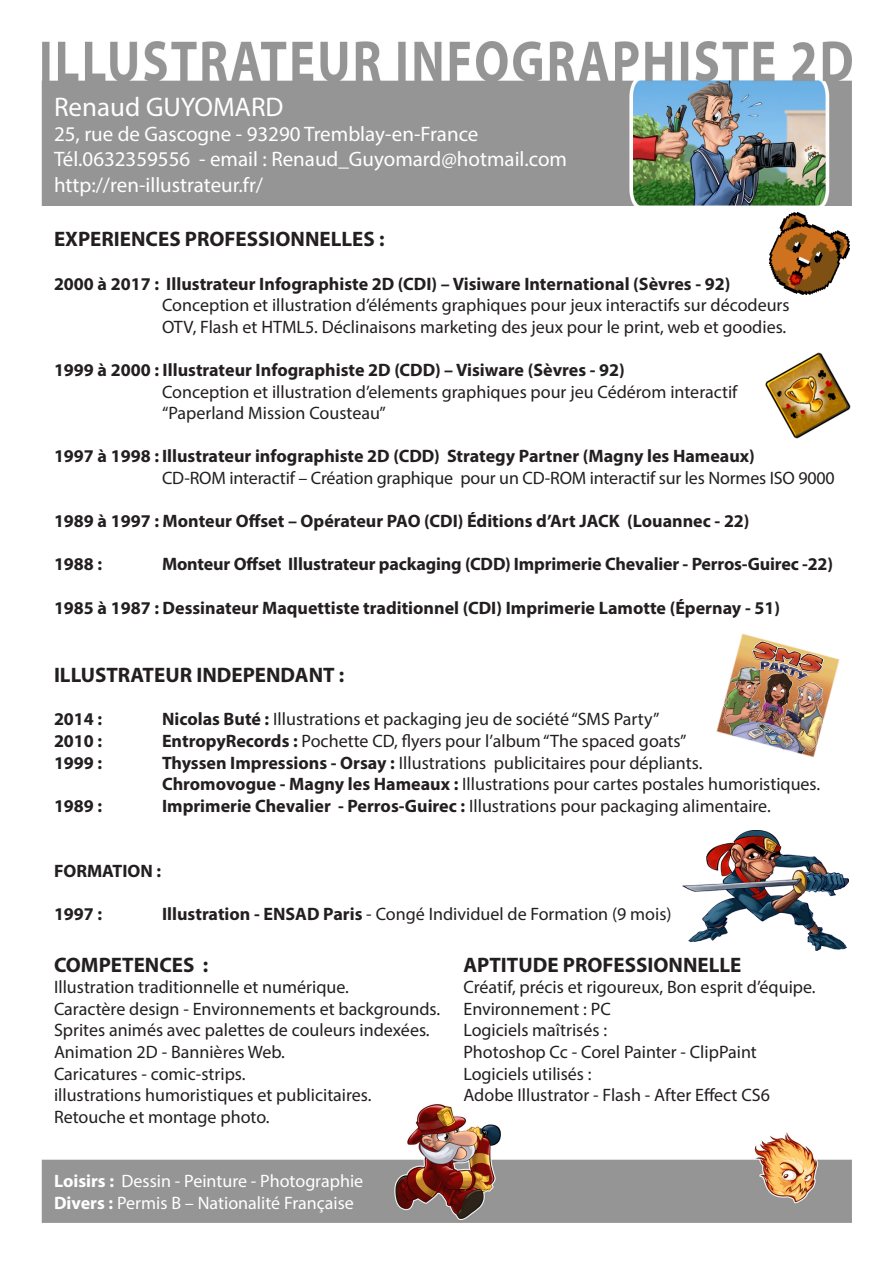
<style>
.page{position:relative;width:893px;height:1263px;background:#fff}
.page>*{position:absolute;margin:0;border:0;box-sizing:border-box;transform-origin:0 0}
.t1{font:27px "Myriad Pro";color:#fff}
.t2{font:21px "Myriad Pro";color:#fff}
.t3{font:700 21px "Myriad Pro";color:#231f20}
.t4{font:18px "Myriad Pro";color:#231f20}
.t5{font:700 18px "Myriad Pro";color:#231f20}
.t6{font:18px "Myriad Pro";color:#fff}
.s1{font-weight:700}
</style>
<div class="page">
<img style="left:716px;top:634px;width:123px;height:123px">
<img style="left:41px;top:41px;width:811px;height:165px">
<img style="left:41px;top:1104px;width:811px;height:119px">
<img style="left:770px;top:213px;width:80px;height:81px">
<img style="left:765px;top:353px;width:86px;height:85px">
<img style="left:683px;top:830px;width:165px;height:120px">
<p class="t1" style="left:54px;top:90px;width:231px">Renaud GUYOMARD</p>
<p class="t2" style="left:54px;top:121px;width:426px">25, rue de Gascogne - 93290 Tremblay-en-France</p>
<p class="t2" style="left:54px;top:146px;width:515px">Tél.0632359556 - email : Renaud_Guyomard@hotmail.com</p>
<p class="t2" style="left:54px;top:172px;width:211px">http://ren-illustrateur.fr/</p>
<p class="t3" style="left:54px;top:226px;width:332px">EXPERIENCES PROFESSIONNELLES :</p>
<p class="t5" style="left:54px;top:272px;width:678px">2000 à 2017 : Illustrateur Infographiste 2D (CDI) – Visiware International (Sèvres - 92)</p>
<p class="t4" style="left:162px;top:294px;width:629px">Conception et illustration d’éléments graphiques pour jeux interactifs sur décodeurs</p>
<p class="t4" style="left:162px;top:316px;width:626px">OTV, Flash et HTML5. Déclinaisons marketing des jeux pour le print, web et goodies.</p>
<p class="t5" style="left:54px;top:358px;width:572px">1999 à 2000 : Illustrateur Infographiste 2D (CDD) – Visiware (Sèvres - 92)</p>
<p class="t4" style="left:162px;top:380px;width:577px">Conception et illustration d’elements graphiques pour jeu Cédérom interactif</p>
<p class="t4" style="left:162px;top:402px;width:225px">“Paperland Mission Cousteau”</p>
<p class="t5" style="left:54px;top:445px;width:702px">1997 à 1998 : Illustrateur infographiste 2D (CDD) Strategy Partner (Magny les Hameaux)</p>
<p class="t4" style="left:162px;top:467px;width:674px">CD-ROM interactif – Création graphique pour un CD-ROM interactif sur les Normes ISO 9000</p>
<p class="t5" style="left:54px;top:509px;width:697px">1989 à 1997 : Monteur Offset – Opérateur PAO (CDI) Éditions d’Art JACK (Louannec - 22)</p>
<p class="t5" style="left:54px;top:553px;width:50px">1988 :</p>
<p class="t5" style="left:162px;top:553px;width:673px">Monteur Offset Illustrateur packaging (CDD) Imprimerie Chevalier - Perros-Guirec -22)</p>
<p class="t5" style="left:54px;top:596px;width:728px">1985 à 1987 : Dessinateur Maquettiste traditionnel (CDI) Imprimerie Lamotte (Épernay - 51)</p>
<p class="t3" style="left:54px;top:661px;width:292px">ILLUSTRATEUR INDEPENDANT :</p>
<p class="t5" style="left:54px;top:707px;width:50px">2014 :</p>
<p class="t4" style="left:162px;top:708px;width:499px"><span class="s1">Nicolas Buté :</span> Illustrations et packaging jeu de société “SMS Party”</p>
<p class="t5" style="left:54px;top:729px;width:50px">2010 :</p>
<p class="t4" style="left:162px;top:730px;width:526px"><span class="s1">EntropyRecords :</span> Pochette CD, flyers pour l’album “The spaced goats”</p>
<p class="t5" style="left:54px;top:751px;width:50px">1999 :</p>
<p class="t4" style="left:162px;top:751px;width:542px"><span class="s1">Thyssen Impressions - Orsay :</span> Illustrations publicitaires pour dépliants.</p>
<p class="t4" style="left:162px;top:773px;width:660px"><span class="s1">Chromovogue - Magny les Hameaux :</span> Illustrations pour cartes postales humoristiques.</p>
<p class="t5" style="left:54px;top:794px;width:50px">1989 :</p>
<p class="t4" style="left:162px;top:794px;width:610px"><span class="s1">Imprimerie Chevalier - Perros-Guirec :</span> Illustrations pour packaging alimentaire.</p>
<p class="t5" style="left:54px;top:859px;width:109px">FORMATION :</p>
<p class="t5" style="left:54px;top:902px;width:50px">1997 :</p>
<p class="t4" style="left:162px;top:902px;width:511px"><span class="s1">Illustration - ENSAD Paris</span> - Congé Individuel de Formation (9 mois)</p>
<p class="t3" style="left:54px;top:951px;width:156px">COMPETENCES :</p>
<p class="t4" style="left:54px;top:976px;width:296px">Illustration traditionnelle et numérique.</p>
<p class="t4" style="left:54px;top:997px;width:388px">Caractère design - Environnements et backgrounds.</p>
<p class="t4" style="left:54px;top:1019px;width:377px">Sprites animés avec palettes de couleurs indexées.</p>
<p class="t4" style="left:54px;top:1041px;width:232px">Animation 2D - Bannières Web.</p>
<p class="t4" style="left:54px;top:1062px;width:193px">Caricatures - comic-strips.</p>
<p class="t4" style="left:54px;top:1084px;width:319px">illustrations humoristiques et publicitaires.</p>
<p class="t4" style="left:54px;top:1105px;width:217px">Retouche et montage photo.</p>
<p class="t3" style="left:463px;top:951px;width:279px">APTITUDE PROFESSIONNELLE</p>
<p class="t4" style="left:463px;top:976px;width:354px">Créatif, précis et rigoureux, Bon esprit d’équipe.</p>
<p class="t4" style="left:463px;top:997px;width:149px">Environnement : PC</p>
<p class="t4" style="left:463px;top:1019px;width:145px">Logiciels maîtrisés :</p>
<p class="t4" style="left:463px;top:1041px;width:295px">Photoshop Cc - Corel Painter - ClipPaint</p>
<p class="t4" style="left:463px;top:1062px;width:130px">Logiciels utilisés :</p>
<p class="t4" style="left:463px;top:1084px;width:308px">Adobe Illustrator - Flash - After Effect CS6</p>
<p class="t6" style="left:54px;top:1170px;width:311px"><span class="s1">Loisirs :</span> Dessin - Peinture - Photographie</p>
<p class="t6" style="left:54px;top:1192px;width:301px"><span class="s1">Divers :</span> Permis B – Nationalité Française</p>
</div>
